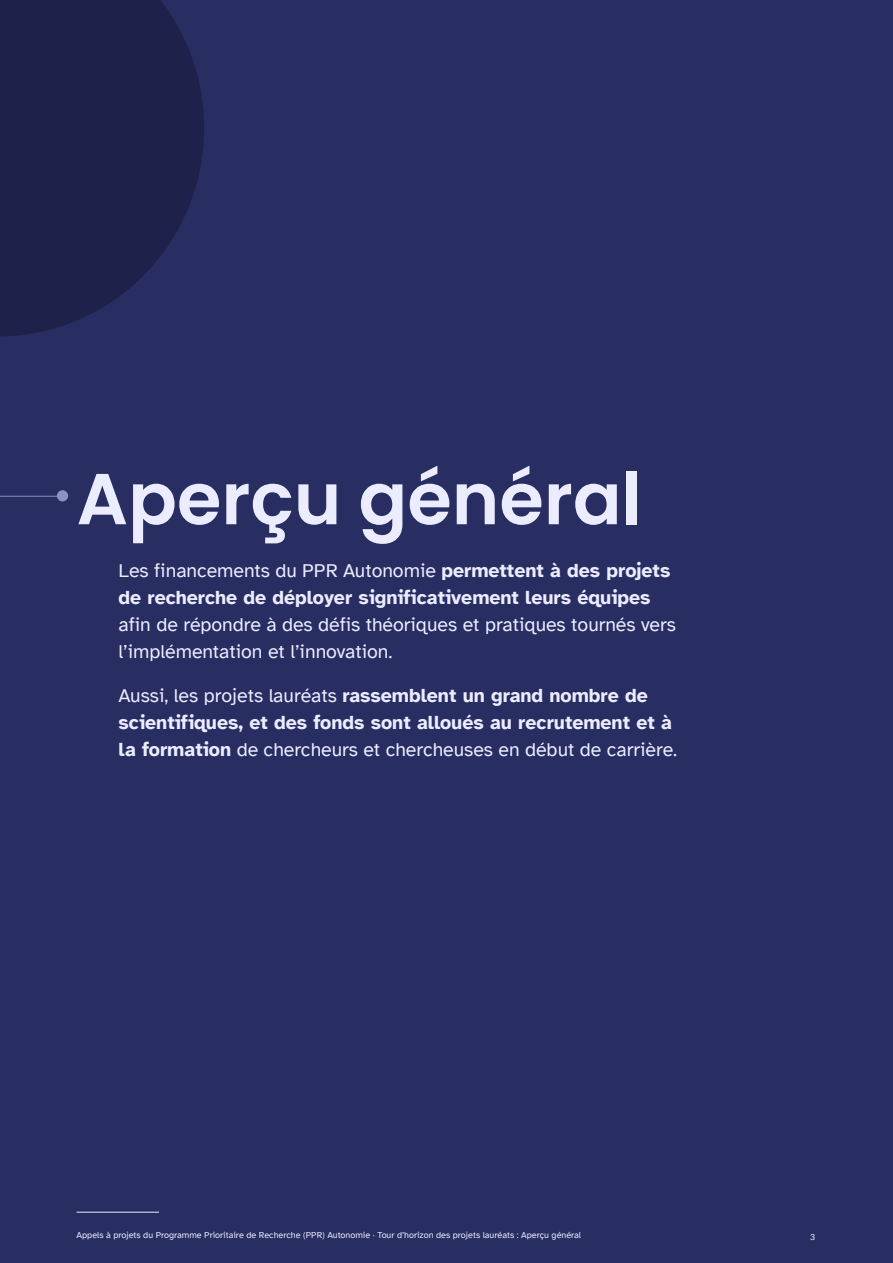
<style>
.page{position:relative;width:893px;height:1263px;background:#282d62}
.page>*{position:absolute;margin:0;border:0;box-sizing:border-box;transform-origin:0 0}
.Chapitre_H1{font:600 72px "Poppins";color:#ebecff}
.P_chapitres{font:19.5px/27px "Atkinson Hyperlegible";color:#ebecff}
.P_chapitres-2{font:700 19.5px/27px "Atkinson Hyperlegible";color:#ebecff}
.t1{font:9px "Atkinson Hyperlegible";color:#ebecff}
.s1{font-weight:700}
.s2{font-weight:400}
</style>
<div class="page">
<svg style="left:0;top:0;width:204px;height:336px;background:#1f234d"></svg>
<hr style="left:77px;top:1212px;width:82px;height:1px;background:#ebecff">
<hr style="left:0;top:496px;width:58px;height:1px;background:#8c91bd">
<div style="left:57px;top:490px;width:11px;height:11px;background:#8c91bd;border-radius:50%"></div>
<h1 class="Chapitre_H1" style="left:77px;top:457px;width:567px">Aperçu général</h1>
<p class="P_chapitres" style="left:119px;top:557px;width:559px">Les financements du PPR Autonomie <span class="s1">permettent à des projets de recherche de déployer significativement leurs équipes </span>afin de répondre à des défis théoriques et pratiques tournés vers l’implémentation et l’innovation.</p>
<p class="P_chapitres-2" style="left:119px;top:682px;width:560px"><span class="s2">Aussi, les projets lauréats</span> rassemblent un grand nombre de scientifiques, et des fonds sont alloués au recrutement et à la formation <span class="s2">de chercheurs et chercheuses en début de carrière.</span></p>
<p class="t1" style="left:77px;top:1229px;width:506px">Appels à projets du Programme Prioritaire de Recherche (PPR) Autonomie · Tour d’horizon des projets lauréats : Aperçu général</p>
<p class="t1" style="left:810px;top:1232px;width:7px">3</p>
</div>
